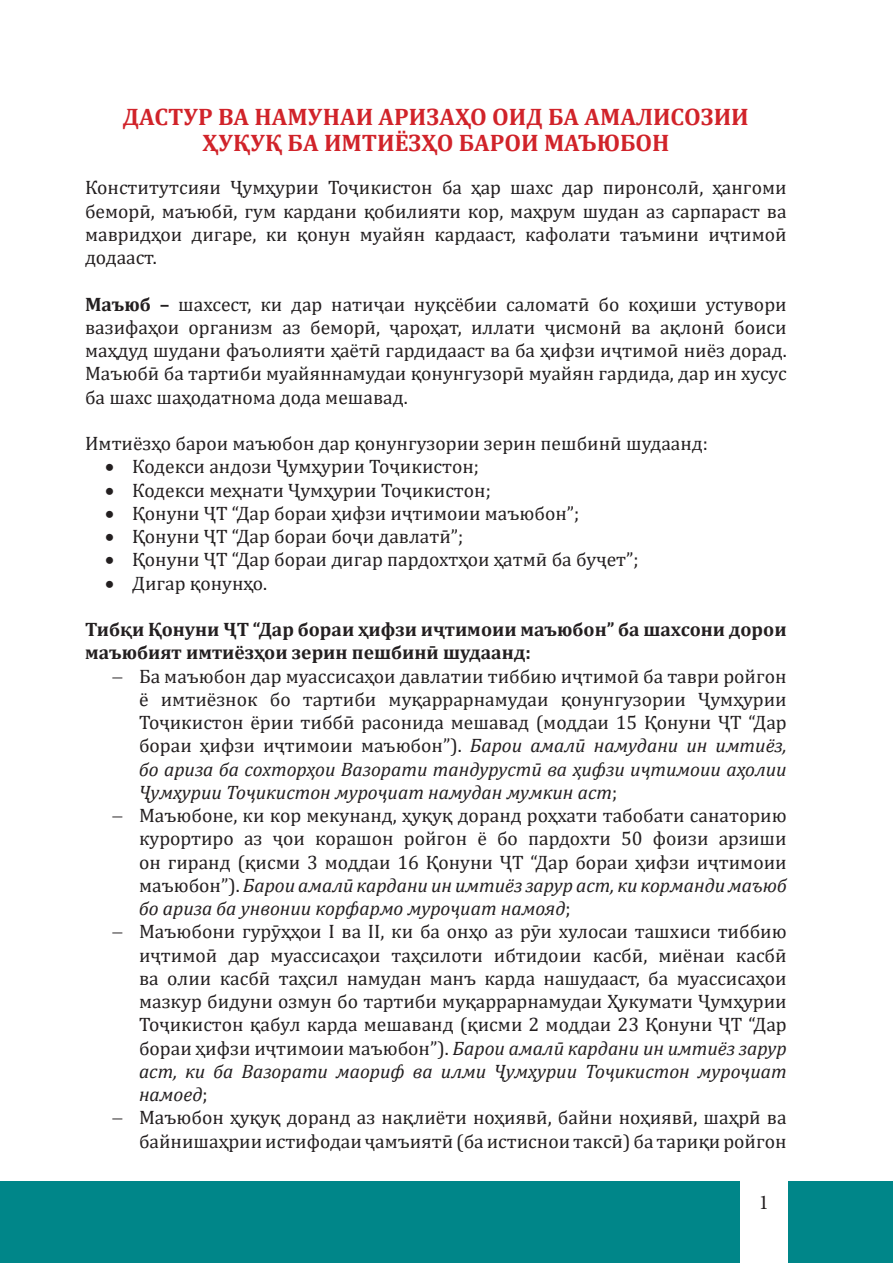
<style>
.page{position:relative;width:893px;height:1263px;background:#fff}
.page>*{position:absolute;margin:0;border:0;box-sizing:border-box;transform-origin:0 0}
.t1{font:700 24px/26.4px "Cambria";color:#d1232a;text-align:center}
.t2{font:21px "Minion Pro";color:#231f20}
.t3{font:19.5px/23.2px "Cambria";color:#231f20;text-align:justify}
.t4{font:italic 19.5px "Cambria";color:#231f20}
.t5{font:700 19.5px/23.2px "Cambria";color:#231f20}
.s1{font-weight:700}
.s2{font-style:italic}
.s3{font-style:normal}
</style>
<div class="page">
<div style="left:0;top:1181px;width:893px;height:82px;background:#008689"></div>
<div style="left:740px;top:1168px;width:47px;height:95px;background:#fff"></div>
<p class="t1" style="left:123px;top:103px;width:627px">ДАСТУР ВА НАМУНАИ АРИЗАҲО ОИД БА АМАЛИСОЗИИ<br>ҲУҚУҚ БА ИМТИЁЗҲО БАРОИ МАЪЮБОН</p>
<p class="t3" style="left:85px;top:176px;width:703px">Конститутсияи Ҷумҳурии Тоҷикистон ба ҳар шахс дар пиронсолӣ, ҳангоми беморӣ, маъюбӣ, гум кардани қобилияти кор, маҳрум шудан аз сарпараст ва мавридҳои дигаре, ки қонун муайян кардааст, кафолати таъмини иҷтимоӣ додааст.</p>
<p class="t3" style="left:85px;top:292px;width:703px"><span class="s1">Маъюб –</span> шахсест, ки дар натиҷаи нуқсёбии саломатӣ бо коҳиши устувори вазифаҳои организм аз беморӣ, ҷароҳат, иллати ҷисмонӣ ва ақлонӣ боиси маҳдуд шудани фаъолияти ҳаётӣ гардидааст ва ба ҳифзи иҷтимоӣ ниёз дорад.<br>Маъюбӣ ба тартиби муайяннамудаи қонунгузорӣ муайян гардида, дар ин хусус ба шахс шаҳодатнома дода мешавад.</p>
<p class="t3" style="left:85px;top:432px;width:624px">Имтиёзҳо барои маъюбон дар қонунгузории зерин пешбинӣ шудаанд:</p>
<p class="t3" style="left:105px;top:455px;width:375px">• Кодекси андози Ҷумҳурии Тоҷикистон;</p>
<p class="t3" style="left:105px;top:478px;width:387px">• Кодекси меҳнати Ҷумҳурии Тоҷикистон;</p>
<p class="t3" style="left:105px;top:502px;width:475px">• Қонуни ҶТ “Дар бораи ҳифзи иҷтимоии маъюбон”;</p>
<p class="t3" style="left:105px;top:525px;width:360px">• Қонуни ҶТ “Дар бораи боҷи давлатӣ”;</p>
<p class="t3" style="left:105px;top:548px;width:535px">• Қонуни ҶТ “Дар бораи дигар пардохтҳои ҳатмӣ ба буҷет”;</p>
<p class="t3" style="left:105px;top:571px;width:163px">• Дигар қонунҳо.</p>
<p class="t5" style="left:85px;top:617px;width:703px">Тибқи Қонуни ҶТ “Дар бораи ҳифзи иҷтимоии маъюбон” ба шахсони дорои маъюбият имтиёзҳои зерин пешбинӣ шудаанд:</p>
<p class="t3" style="left:112px;top:664px;width:676px">− Ба маъюбон дар муассисаҳои давлатии тиббию иҷтимоӣ ба таври ройгон</p>
<p class="t3" style="left:139px;top:687px;width:649px">ё имтиёзнок бо тартиби муқаррарнамудаи қонунгузории Ҷумҳурии</p>
<p class="t3" style="left:139px;top:711px;width:649px">Тоҷикистон ёрии тиббӣ расонида мешавад (моддаи 15 Қонуни ҶТ “Дар</p>
<p class="t3" style="left:139px;top:734px;width:649px">бораи ҳифзи иҷтимоии маъюбон”). <span class="s2">Барои амалӣ намудани ин имтиёз,</span></p>
<p class="t4" style="left:139px;top:755px;width:649px">бо ариза ба сохторҳои Вазорати тандурустӣ ва ҳифзи иҷтимоии аҳолии</p>
<p class="t4" style="left:139px;top:778px;width:480px">Ҷумҳурии Тоҷикистон муроҷиат намудан мумкин аст<span class="s3">;</span></p>
<p class="t3" style="left:112px;top:804px;width:676px">− Маъюбоне, ки кор мекунанд, ҳуқуқ доранд роҳхати табобати санаторию</p>
<p class="t3" style="left:139px;top:827px;width:649px">курортиро аз ҷои корашон ройгон ё бо пардохти 50 фоизи арзиши</p>
<p class="t3" style="left:139px;top:850px;width:649px">он гиранд (қисми 3 моддаи 16 Қонуни ҶТ “Дар бораи ҳифзи иҷтимоии</p>
<p class="t4" style="left:139px;top:871px;width:649px"><span class="s3">маъюбон”).</span> Барои амалӣ кардани ин имтиёз зарур аст, ки корманди маъюб</p>
<p class="t4" style="left:139px;top:895px;width:433px">бо ариза ба унвонии корфармо муроҷиат намояд<span class="s3">;</span></p>
<p class="t3" style="left:112px;top:920px;width:676px">− Маъюбони гурӯҳҳои I ва II, ки ба онҳо аз рӯи хулосаи ташхиси тиббию</p>
<p class="t3" style="left:139px;top:943px;width:649px">иҷтимоӣ дар муассисаҳои таҳсилоти ибтидоии касбӣ, миёнаи касбӣ</p>
<p class="t3" style="left:139px;top:966px;width:649px">ва олии касбӣ таҳсил намудан манъ карда нашудааст, ба муассисаҳои</p>
<p class="t3" style="left:139px;top:990px;width:649px">мазкур бидуни озмун бо тартиби муқаррарнамудаи Ҳукумати Ҷумҳурии</p>
<p class="t3" style="left:139px;top:1013px;width:649px">Тоҷикистон қабул карда мешаванд (қисми 2 моддаи 23 Қонуни ҶТ “Дар</p>
<p class="t4" style="left:139px;top:1034px;width:649px"><span class="s3">бораи ҳифзи иҷтимоии маъюбон”).</span> Барои амалӣ кардани ин имтиёз зарур</p>
<p class="t4" style="left:139px;top:1057px;width:649px">аст, ки ба Вазорати маориф ва илми Ҷумҳурии Тоҷикистон муроҷиат</p>
<p class="t4" style="left:139px;top:1081px;width:70px">намоед<span class="s3">;</span></p>
<p class="t3" style="left:112px;top:1106px;width:676px">− Маъюбон ҳуқуқ доранд аз нақлиёти ноҳиявӣ, байни ноҳиявӣ, шаҳрӣ ва</p>
<p class="t3" style="left:139px;top:1129px;width:649px">байнишаҳрии истифодаи ҷамъиятӣ (ба истиснои таксӣ) ба тариқи ройгон</p>
<p class="t2" style="left:759px;top:1188px;width:12px">1</p>
</div>
